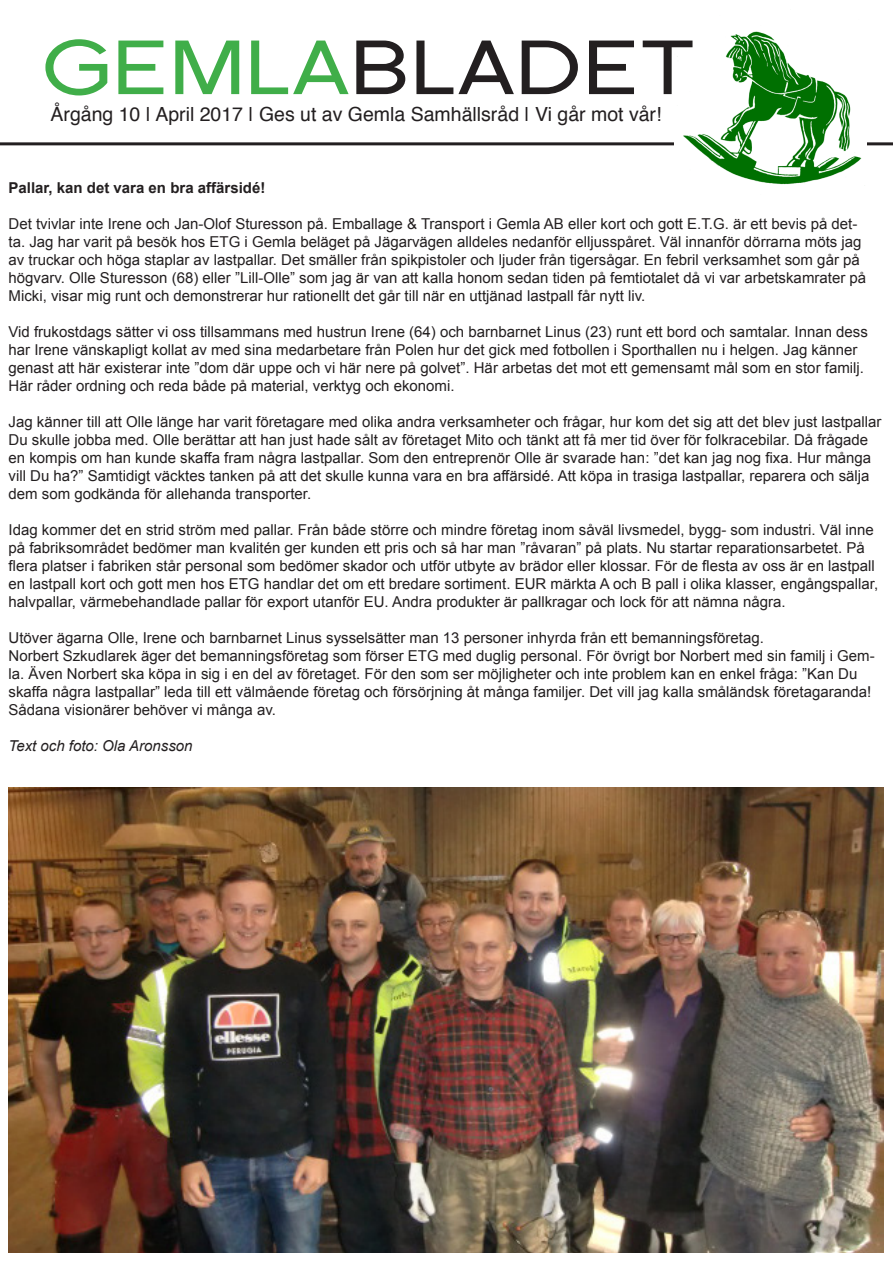
<style>
.page{position:relative;width:893px;height:1263px;background:#fff}
.page>*{position:absolute;margin:0;border:0;box-sizing:border-box;transform-origin:0 0}
.t1{font:76.5px "Florencesans Exp";color:#231f20}
.t2{font:19.5px "Helvetica";color:#231f20}
.t3{font:15px/18px "Arial";color:#231f20}
.t4{font:700 15px "Arial";color:#231f20}
.t5{font:italic 15px "Arial";color:#231f20}
.s1{color:#40ae49}
</style>
<div class="page">
<hr style="left:0;top:142px;width:893px;height:3px;background:#231f20">
<img style="left:675px;top:31px;width:191px;height:154px">
<img style="left:9px;top:787px;width:874px;height:466px">
<p class="t1" style="left:41px;top:27px;width:655px"><span class="s1">GEMLA</span>BLADET</p>
<p class="t2" style="left:51px;top:99px;width:612px">Årgång 10 | April 2017 | Ges ut av Gemla Samhällsråd | Vi går mot vår!</p>
<p class="t4" style="left:9px;top:178px;width:258px">Pallar, kan det vara en bra affärsidé!</p>
<p class="t3" style="left:9px;top:215px;width:859px">Det tvivlar inte Irene och Jan-Olof Sturesson på. Emballage &amp; Transport i Gemla AB eller kort och gott E.T.G. är ett bevis på det&shy;ta. Jag har varit på besök hos ETG i Gemla beläget på Jägarvägen alldeles nedanför elljusspåret. Väl innanför dörrarna möts jag av truckar och höga staplar av lastpallar. Det smäller från spikpistoler och ljuder från tigersågar. En febril verksamhet som går på högvarv. Olle Sturesson (68) eller ”Lill-Olle” som jag är van att kalla honom sedan tiden på femtiotalet då vi var arbetskamrater på Micki, visar mig runt och demonstrerar hur rationellt det går till när en uttjänad lastpall får nytt liv.</p>
<p class="t3" style="left:9px;top:323px;width:861px">Vid frukostdags sätter vi oss tillsammans med hustrun Irene (64) och barnbarnet Linus (23) runt ett bord och samtalar. Innan dess har Irene vänskapligt kollat av med sina medarbetare från Polen hur det gick med fotbollen i Sporthallen nu i helgen. Jag känner genast att här existerar inte ”dom där uppe och vi här nere på golvet”. Här arbetas det mot ett gemensamt mål som en stor familj.<br>Här råder ordning och reda både på material, verktyg och ekonomi.</p>
<p class="t3" style="left:9px;top:413px;width:874px">Jag känner till att Olle länge har varit företagare med olika andra verksamheter och frågar, hur kom det sig att det blev just lastpallar Du skulle jobba med. Olle berättar att han just hade sålt av företaget Mito och tänkt att få mer tid över för folkracebilar. Då frågade en kompis om han kunde skaffa fram några lastpallar. Som den entreprenör Olle är svarade han: ”det kan jag nog fixa. Hur många vill Du ha?” Samtidigt väcktes tanken på att det skulle kunna vara en bra affärsidé. Att köpa in trasiga lastpallar, reparera och sälja dem som godkända för allehanda transporter.</p>
<p class="t3" style="left:9px;top:521px;width:871px">Idag kommer det en strid ström med pallar. Från både större och mindre företag inom såväl livsmedel, bygg- som industri. Väl inne på fabriksområdet bedömer man kvalitén ger kunden ett pris och så har man ”råvaran” på plats. Nu startar reparationsarbetet. På flera platser i fabriken står personal som bedömer skador och utför utbyte av brädor eller klossar. För de flesta av oss är en lastpall en lastpall kort och gott men hos ETG handlar det om ett bredare sortiment. EUR märkta A och B pall i olika klasser, engångspallar, halvpallar, värmebehandlade pallar för export utanför EU. Andra produkter är pallkragar och lock för att nämna några.</p>
<p class="t3" style="left:9px;top:629px;width:757px">Utöver ägarna Olle, Irene och barnbarnet Linus sysselsätter man 13 personer inhyrda från ett bemanningsföretag.</p>
<p class="t3" style="left:9px;top:647px;width:868px">Norbert Szkudlarek äger det bemanningsföretag som förser ETG med duglig personal. För övrigt bor Norbert med sin familj i Gem&shy;la. Även Norbert ska köpa in sig i en del av företaget. För den som ser möjligheter och inte problem kan en enkel fråga: ”Kan Du skaffa några lastpallar” leda till ett välmående företag och försörjning åt många familjer. Det vill jag kalla småländsk företagaranda!<br>Sådana visionärer behöver vi många av.</p>
<p class="t5" style="left:9px;top:736px;width:185px">Text och foto: Ola Aronsson</p>
</div>
